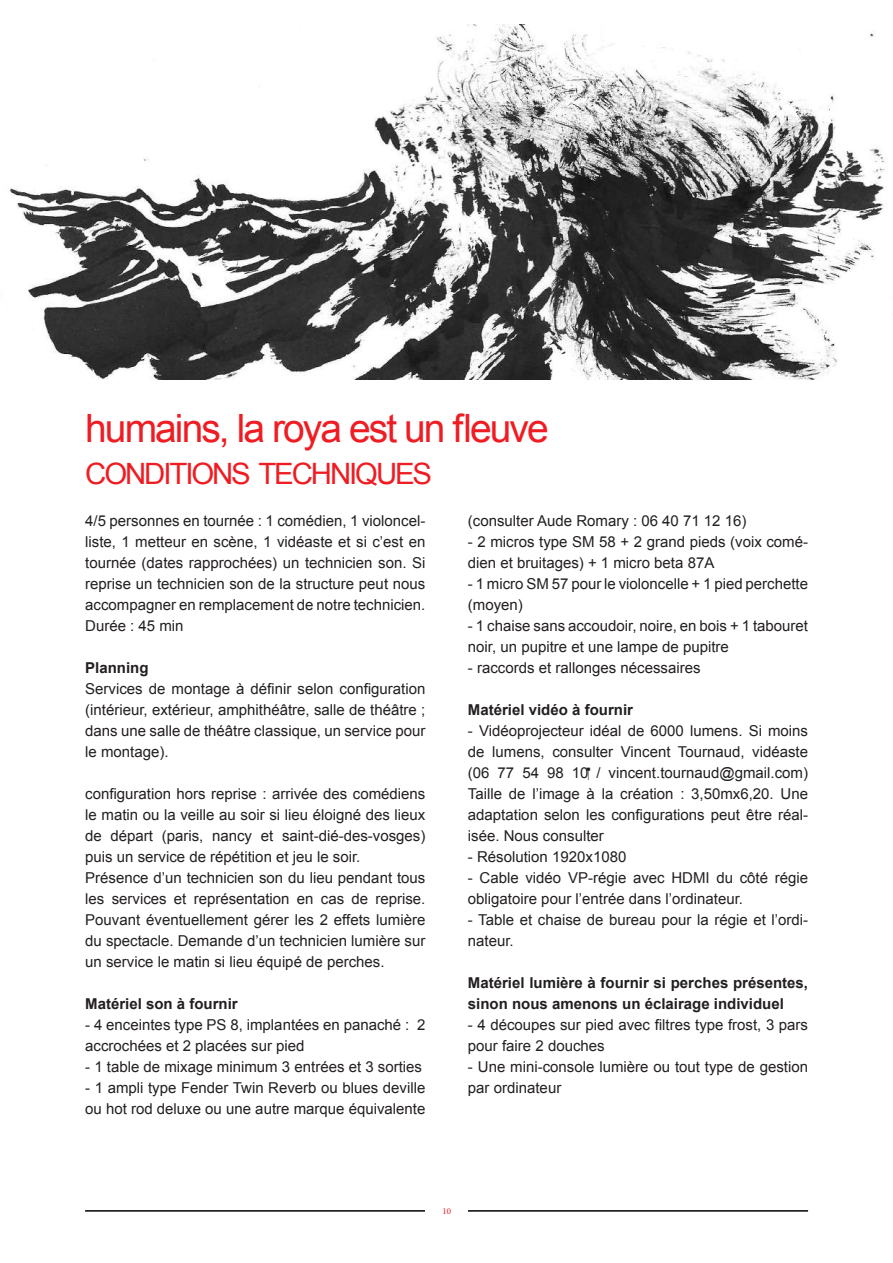
<style>
.page{position:relative;width:893px;height:1263px;background:#fff}
.page>*{position:absolute;margin:0;border:0;box-sizing:border-box;transform-origin:0 0}
.t1{font:39px "Arial";letter-spacing:-.05em;color:#ee1d23}
.t2{font:29.4px "Arial";letter-spacing:-.07em;color:#ee1d23}
.t3{font:15px/21px "Arial";color:#231f20}
.t4{font:700 15px/21px "Arial";color:#231f20}
.t5{font:9px "Minion Pro";color:#ee1d23}
</style>
<div class="page">
<hr style="left:85px;top:1211px;width:723px;height:1px;background:#231f20">
<hr style="left:85px;top:1210px;width:723px;height:1px;background:#231f20">
<div style="left:425px;top:1206px;width:43px;height:9px;background:#fff"></div>
<img style="left:10px;top:25px;width:877px;height:354px">
<h1 class="t1" style="left:85px;top:403px;width:465px">humains, la roya est un fleuve</h1>
<h2 class="t2" style="left:85px;top:454px;width:348px">CONDITIONS TECHNIQUES</h2>
<p class="t3" style="left:85px;top:510px;width:342px;text-align:justify">4/5 personnes en tournée : 1 comédien, 1 violoncel&shy;liste, 1 metteur en scène, 1 vidéaste et si c’est en tournée (dates rapprochées) un technicien son. Si reprise un technicien son de la structure peut nous accompagner en remplacement de notre technicien.<br>Durée : 45 min</p>
<p class="t4" style="left:85px;top:658px;width:65px">Planning</p>
<p class="t3" style="left:85px;top:678px;width:342px;text-align:justify">Services de montage à définir selon configuration (intérieur, extérieur, amphithéâtre, salle de théâtre ; dans une salle de théâtre classique, un service pour le montage).</p>
<p class="t3" style="left:85px;top:783px;width:342px">configuration hors reprise : arrivée des comédiens le matin ou la veille au soir si lieu éloigné des lieux de départ (paris, nancy et saint-dié-des-vosges) puis un service de répétition et jeu le soir.<br>Présence d’un technicien son du lieu pendant tous les services et représentation en cas de reprise.<br>Pouvant éventuellement gérer les 2 effets lumière du spectacle. Demande d’un technicien lumière sur un service le matin si lieu équipé de perches.</p>
<p class="t4" style="left:85px;top:994px;width:154px">Matériel son à fournir</p>
<p class="t3" style="left:85px;top:1014px;width:342px">- 4 enceintes type PS 8, implantées en panaché : 2 accrochées et 2 placées sur pied</p>
<p class="t3" style="left:85px;top:1056px;width:338px">- 1 table de mixage minimum 3 entrées et 3 sorties</p>
<p class="t3" style="left:85px;top:1077px;width:342px">- 1 ampli type Fender Twin Reverb ou blues deville ou hot rod deluxe ou une autre marque équivalente</p>
<p class="t3" style="left:468px;top:510px;width:280px">(consulter Aude Romary : 06 40 71 12 16)</p>
<p class="t3" style="left:468px;top:531px;width:342px">- 2 micros type SM 58 + 2 grand pieds (voix comé&shy;dien et bruitages) + 1 micro beta 87A</p>
<p class="t3" style="left:468px;top:573px;width:342px">- 1 micro SM 57 pour le violoncelle + 1 pied perchette (moyen)</p>
<p class="t3" style="left:468px;top:615px;width:342px">- 1 chaise sans accoudoir, noire, en bois + 1 tabouret noir, un pupitre et une lampe de pupitre</p>
<p class="t3" style="left:468px;top:657px;width:234px">- raccords et rallonges nécessaires</p>
<p class="t4" style="left:468px;top:700px;width:167px">Matériel vidéo à fournir</p>
<p class="t3" style="left:468px;top:720px;width:342px;text-align:justify">- Vidéoprojecteur idéal de 6000 lumens. Si moins de lumens, consulter Vincent Tournaud, vidéaste (06 77 54 98 10‬ / vincent.tournaud@gmail.com)<br>Taille de l’image à la création : 3,50mx6,20. Une adaptation selon les configurations peut être réal&shy;isée. Nous consulter</p>
<p class="t3" style="left:468px;top:846px;width:160px">- Résolution 1920x1080</p>
<p class="t3" style="left:468px;top:867px;width:342px">- Cable vidéo VP-régie avec HDMI du côté régie obligatoire pour l’entrée dans l’ordinateur.</p>
<p class="t3" style="left:468px;top:909px;width:342px">- Table et chaise de bureau pour la régie et l’ordi&shy;nateur.</p>
<p class="t4" style="left:468px;top:973px;width:342px">Matériel lumière à fournir si perches présentes, sinon nous amenons un éclairage individuel</p>
<p class="t3" style="left:468px;top:1014px;width:342px">- 4 découpes sur pied avec filtres type frost, 3 pars pour faire 2 douches</p>
<p class="t3" style="left:468px;top:1056px;width:342px">- Une mini-console lumière ou tout type de gestion par ordinateur</p>
<p class="t5" style="left:442px;top:1206px;width:10px">10</p>
</div>
